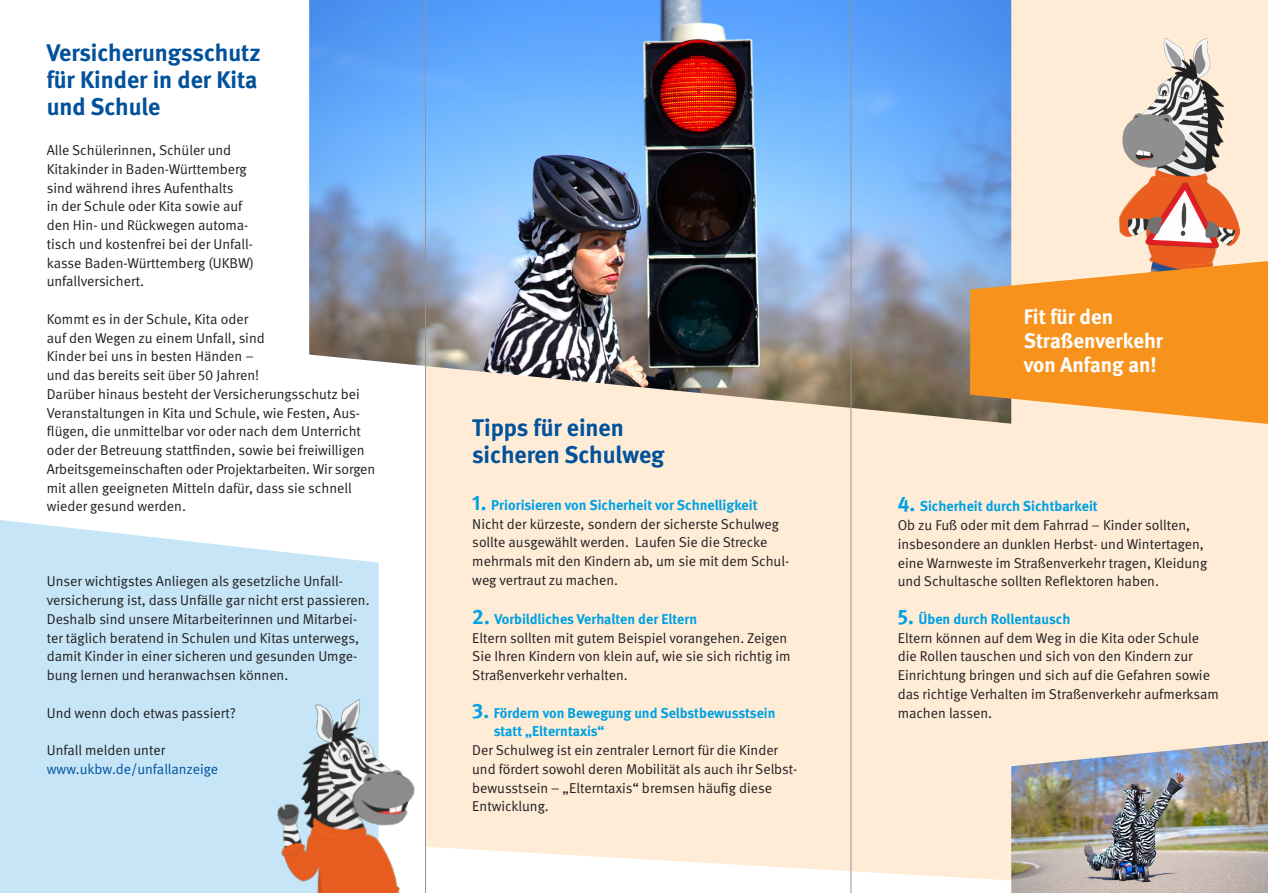
<style>
.page{position:relative;width:1268px;height:893px;background:#fff}
.page>*{position:absolute;margin:0;border:0;box-sizing:border-box;transform-origin:0 0}
.t1{font:700 24px/27px "DGUV Meta";color:#01519b}
.t2{font:700 21px/24px "DGUV Meta";color:#fff}
.t3{font:14.25px/18.8px "DGUV Meta";color:#231f20}
.t4{font:700 14.25px/18.8px "DGUV Meta";color:#00a1e3}
.t5{font:14.25px "DGUV Meta";letter-spacing:-.005em;color:#01519b}
.s1{font-weight:700;font-size:21px;color:#00a1e3}
.s2{font-weight:700;color:#00a1e3}
.s3{font-size:21px}
</style>
<div class="page">
<div style="left:0;top:520px;width:378px;height:373px;background:#c6e6f8"></div>
<div style="left:426px;top:0;width:841px;height:893px;background:#feecd7"></div>
<img style="left:309px;top:0;width:702px;height:424px">
<hr style="left:425px;top:0;width:1px;height:893px;background:#939598">
<hr style="left:850px;top:0;width:1px;height:893px;background:#939598">
<img style="left:1118px;top:38px;width:120px;height:223px">
<img style="left:277px;top:694px;width:138px;height:199px">
<img style="left:1011px;top:741px;width:256px;height:152px">
<svg style="left:969px;top:261px;width:298px;height:163px;background:#f19d3a"></svg>
<h1 class="t1" style="left:47px;top:39px;width:215px">Versicherungsschutz für Kinder in der Kita und Schule</h1>
<p class="t3" style="left:47px;top:141px;width:209px">Alle Schülerinnen, Schüler und<br>Kitakinder in Baden-Württemberg sind während ihres Aufenthalts<br>in der Schule oder Kita sowie auf den Hin- und Rückwegen automa&shy;tisch und kostenfrei bei der Unfall&shy;kasse Baden-Württemberg (UKBW) unfallversichert.</p>
<p class="t3" style="left:47px;top:310px;width:330px">Kommt es in der Schule, Kita oder<br>auf den Wegen zu einem Unfall, sind<br>Kinder bei uns in besten Händen –<br>und das bereits seit über 50 Jahren!<br>Darüber hinaus besteht der Versicherungsschutz bei Veranstaltungen in Kita und Schule, wie Festen, Aus&shy;flügen, die unmittelbar vor oder nach dem Unterricht oder der Betreuung stattfinden, sowie bei freiwilligen Arbeitsgemeinschaften oder Projektarbeiten. Wir sorgen mit allen geeigneten Mitteln dafür, dass sie schnell wieder gesund werden.</p>
<p class="t3" style="left:47px;top:572px;width:324px">Unser wichtigstes Anliegen als gesetzliche Unfall&shy;versicherung ist, dass Unfälle gar nicht erst passieren.<br>Deshalb sind unsere Mitarbeiterinnen und Mitarbei&shy;ter täglich beratend in Schulen und Kitas unterwegs, damit Kinder in einer sicheren und gesunden Umge&shy;bung lernen und heranwachsen können.</p>
<p class="t3" style="left:47px;top:704px;width:191px">Und wenn doch etwas passiert?</p>
<p class="t3" style="left:47px;top:741px;width:120px">Unfall melden unter</p>
<p class="t5" style="left:47px;top:761px;width:173px">www.ukbw.de/unfallanzeige</p>
<h1 class="t1" style="left:472px;top:414px;width:194px">Tipps für einen sicheren Schulweg</h1>
<p class="t3" style="left:472px;top:496px;width:318px"><span class="s1">1.</span> <span class="s2">Priorisieren von Sicherheit vor Schnelligkeit </span>Nicht der kürzeste, sondern der sicherste Schulweg sollte ausgewählt werden. Laufen Sie die Strecke mehrmals mit den Kindern ab, um sie mit dem Schul&shy;weg vertraut zu machen.</p>
<p class="t3" style="left:472px;top:610px;width:320px"><span class="s1">2.</span> <span class="s2">Vorbildliches Verhalten der Eltern<br></span>Eltern sollten mit gutem Beispiel vorangehen. Zeigen Sie Ihren Kindern von klein auf, wie sie sich richtig im Straßenverkehr verhalten.</p>
<p class="t4" style="left:493px;top:704px;width:283px;text-indent:-21px"><span class="s3">3.</span> Fördern von Bewegung und Selbstbewusstsein statt „Elterntaxis“</p>
<p class="t3" style="left:472px;top:741px;width:326px">Der Schulweg ist ein zentraler Lernort für die Kinder und fördert sowohl deren Mobilität als auch ihr Selbst&shy;bewusstsein – „Elterntaxis“ bremsen häufig diese Entwicklung.</p>
<h2 class="t2" style="left:1023px;top:305px;width:141px">Fit für den<br>Straßenverkehr von Anfang an!</h2>
<p class="t3" style="left:897px;top:497px;width:311px"><span class="s1">4.</span> <span class="s2">Sicherheit durch Sichtbarkeit<br></span>Ob zu Fuß oder mit dem Fahrrad – Kinder sollten, insbesondere an dunklen Herbst- und Wintertagen, eine Warnweste im Straßenverkehr tragen, Kleidung und Schultasche sollten Reflektoren haben.</p>
<p class="t3" style="left:897px;top:610px;width:322px"><span class="s1">5.</span> <span class="s2">Üben durch Rollentausch<br></span>Eltern können auf dem Weg in die Kita oder Schule die Rollen tauschen und sich von den Kindern zur Einrichtung bringen und sich auf die Gefahren sowie das richtige Verhalten im Straßenverkehr aufmerksam machen lassen.</p>
</div>
